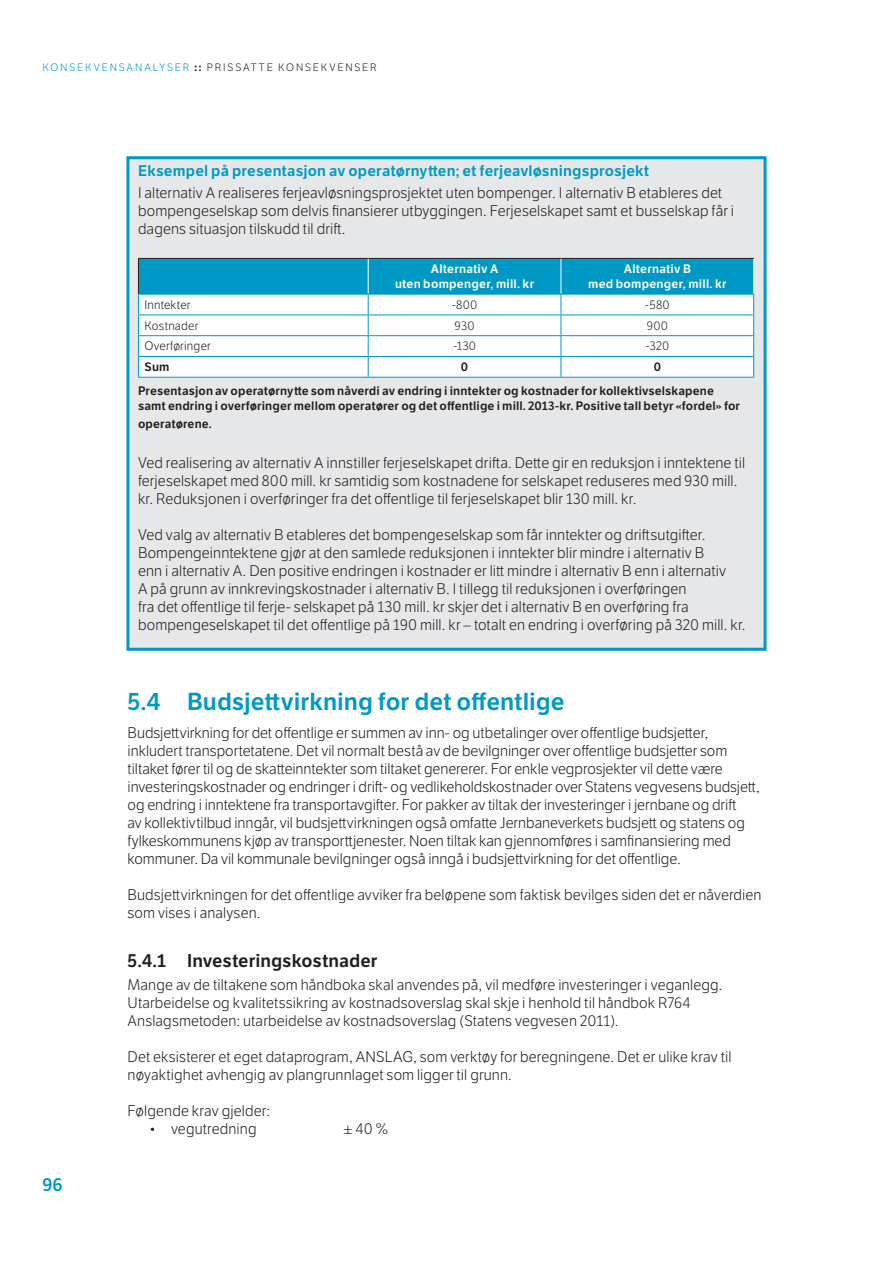
<style>
.page{position:relative;width:893px;height:1263px;background:#fff}
.page>*{position:absolute;margin:0;border:0;box-sizing:border-box;transform-origin:0 0}
.t1{font:600 24px "LFT Etica";color:#0099c6}
.t2{font:600 18px "LFT Etica";color:#231f20}
.t3{font:600 18px "LFT Etica";color:#0099c6}
.t4{font:300 15px/18px "LFT Etica";letter-spacing:.005em;color:#231f20}
.t5{font:600 15px "LFT Etica";letter-spacing:.01em;color:#0099c6}
.t6{font:600 12px/23.9px "LFT Etica";letter-spacing:.01em;color:#231f20}
.t7{font:600 12px/15px "LFT Etica";letter-spacing:.02em;color:#fff;text-align:center}
.t8{font:300 12px "LFT Etica";letter-spacing:.015em;color:#231f20}
.t9{font:300 10.5px "LFT Etica";letter-spacing:.175em;color:#231f20}
.s1{color:#0099c6}
.s2{font-weight:700}
</style>
<div class="page">
<div style="left:126px;top:156px;width:640px;height:495px;background:#e6e7e9;border:3px solid #0099c6"></div>
<svg style="left:138px;top:258px;width:616px;height:119px;background:#a8dbea"></svg>
<hr style="left:138px;top:377px;width:230px;height:1px;background:#0099c6">
<hr style="left:368px;top:377px;width:193px;height:1px;background:#0099c6">
<hr style="left:561px;top:377px;width:193px;height:1px;background:#0099c6">
<p class="t9" style="left:43px;top:62px;width:336px"><span class="s1">KONSEKVENSANALYSER</span> <span class="s2">::</span> PRISSATTE KONSEKVENSER</p>
<p class="t5" style="left:138px;top:161px;width:513px">Eksempel på presentasjon av operatørnytten; et ferjeavløsningsprosjekt</p>
<p class="t4" style="left:138px;top:184px;width:598px">I alternativ A realiseres ferjeavløsningsprosjektet uten bompenger. I alternativ B etableres det bompengeselskap som delvis finansierer utbyggingen. Ferjeselskapet samt et busselskap får i dagens situasjon tilskudd til drift.</p>
<p class="t7" style="left:395px;top:262px;width:141px">Alternativ A<br>uten bompenger, mill. kr</p>
<p class="t7" style="left:588px;top:262px;width:140px">Alternativ B<br>med bompenger, mill. kr</p>
<p class="t8" style="left:144px;top:298px;width:48px">Inntekter</p>
<p class="t8" style="left:452px;top:298px;width:27px">-800</p>
<p class="t8" style="left:645px;top:298px;width:26px">-580</p>
<p class="t8" style="left:144px;top:319px;width:55px">Kostnader</p>
<p class="t8" style="left:455px;top:319px;width:21px">930</p>
<p class="t8" style="left:647px;top:319px;width:23px">900</p>
<p class="t8" style="left:144px;top:339px;width:68px">Overføringer</p>
<p class="t8" style="left:453px;top:339px;width:25px">-130</p>
<p class="t8" style="left:645px;top:339px;width:25px">-320</p>
<p class="t6" style="left:144px;top:355px;width:27px">Sum</p>
<p class="t6" style="left:461px;top:355px;width:9px">0</p>
<p class="t6" style="left:138px;top:355px;width:577px;text-indent:516px">0<br>Presentasjon av operatørnytte som nåverdi av endring i inntekter og kostnader for kollektivselskapene</p>
<p class="t6" style="left:138px;top:397px;width:603px;line-height:18px">samt endring i overføringer mellom operatører og det offentlige i mill. 2013-kr. Positive tall betyr «fordel» for operatørene.</p>
<p class="t4" style="left:138px;top:454px;width:609px">Ved realisering av alternativ A innstiller ferjeselskapet drifta. Dette gir en reduksjon i inntektene til ferjeselskapet med 800 mill. kr samtidig som kostnadene for selskapet reduseres med 930 mill. kr. Reduksjonen i overføringer fra det offentlige til ferjeselskapet blir 130 mill. kr.</p>
<p class="t4" style="left:138px;top:526px;width:609px">Ved valg av alternativ B etableres det bompengeselskap som får inntekter og driftsutgifter.<br>Bompengeinntektene gjør at den samlede reduksjonen i inntekter blir mindre i alternativ B<br>enn i alternativ A. Den positive endringen i kostnader er litt mindre i alternativ B enn i alternativ<br>A på grunn av innkrevingskostnader i alternativ B. I tillegg til reduksjonen i overføringen<br>fra det offentlige til ferje- selskapet på 130 mill. kr skjer det i alternativ B en overføring fra bompengeselskapet til det offentlige på 190 mill. kr – totalt en endring i overføring på 320 mill. kr.</p>
<p class="t3" style="left:43px;top:1174px;width:22px">96</p>
<h1 class="t1" style="left:128px;top:687px;width:439px">5.4 Budsjettvirkning for det offentlige</h1>
<p class="t4" style="left:128px;top:724px;width:634px">Budsjettvirkning for det offentlige er summen av inn- og utbetalinger over offentlige budsjetter, inkludert transportetatene. Det vil normalt bestå av de bevilgninger over offentlige budsjetter som tiltaket fører til og de skatteinntekter som tiltaket genererer. For enkle vegprosjekter vil dette være investeringskostnader og endringer i drift- og vedlikeholdskostnader over Statens vegvesens budsjett, og endring i inntektene fra transportavgifter. For pakker av tiltak der investeringer i jernbane og drift<br>av kollektivtilbud inngår, vil budsjettvirkningen også omfatte Jernbaneverkets budsjett og statens og fylkeskommunens kjøp av transporttjenester. Noen tiltak kan gjennomføres i samfinansiering med kommuner. Da vil kommunale bevilgninger også inngå i budsjettvirkning for det offentlige.</p>
<p class="t4" style="left:128px;top:886px;width:635px">Budsjettvirkningen for det offentlige avviker fra beløpene som faktisk bevilges siden det er nåverdien som vises i analysen.</p>
<p class="t2" style="left:128px;top:949px;width:251px">5.4.1 Investeringskostnader</p>
<p class="t4" style="left:128px;top:976px;width:596px">Mange av de tiltakene som håndboka skal anvendes på, vil medføre investeringer i veganlegg.<br>Utarbeidelse og kvalitetssikring av kostnadsoverslag skal skje i henhold til håndbok R764<br>Anslagsmetoden: utarbeidelse av kostnadsoverslag (Statens vegvesen 2011).</p>
<p class="t4" style="left:128px;top:1048px;width:605px">Det eksisterer et eget dataprogram, ANSLAG, som verktøy for beregningene. Det er ulike krav til nøyaktighet avhengig av plangrunnlaget som ligger til grunn.</p>
<p class="t4" style="left:128px;top:1102px;width:144px">Følgende krav gjelder:</p>
<p class="t4" style="left:149px;top:1120px;width:109px">• vegutredning</p>
<p class="t4" style="left:344px;top:1120px;width:46px">± 40 %</p>
</div>
